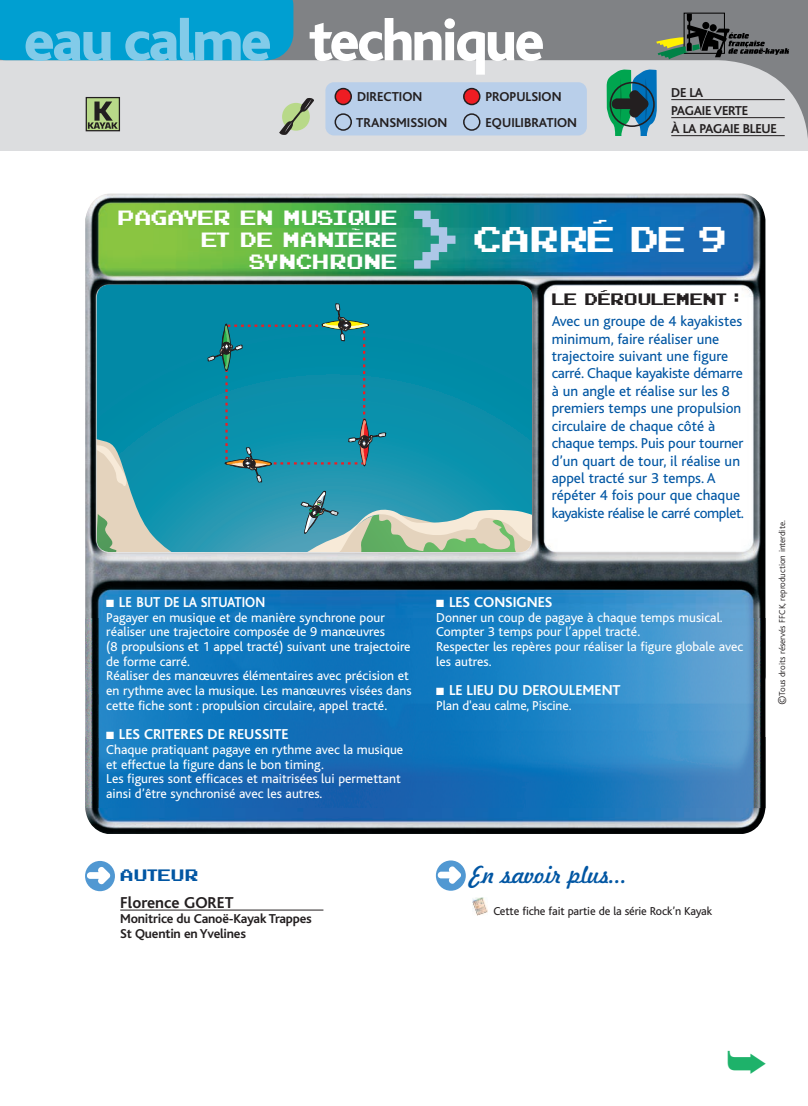
<style>
.page{position:relative;width:808px;height:1106px;background:#fff}
.page>*{position:absolute;margin:0;border:0;box-sizing:border-box;transform-origin:0 0}
.t1{font:90.45px "Joystix";color:#adc7e7}
.t2{font:800 60px "Bliss";letter-spacing:-.045em;color:#fff}
.t3{font:39px "Joystix";letter-spacing:-.02em;color:#fff}
.t4{font:22.95px "Freehand 521 BT Regular C";color:#0156a3}
.t5{font:22.5px/21.9px "Joystix";color:#fff;text-align:right}
.t6{font:18px "Joystix";color:#231f20}
.t7{font:18px "Joystix";color:#0156a3}
.t8{font:700 16.5px "Bliss";color:#231f20}
.t9{font:15px/17.4px "Bliss";color:#0156a3}
.t10{font:700 15px "Bliss";color:#fff}
.t11{font:13.5px/14.7px "Bliss";color:#fff}
.t12{font:700 13.5px/18px "Bliss";letter-spacing:-.015em;color:#231f20}
.t13{font:12px "Bliss";letter-spacing:-.01em;color:#231f20}
.t14{font:300 9px "Bliss";color:#231f20}
.s1{color:#82cbe9}
.s2{font-size:12px}
</style>
<div class="page">
<img style="left:85px;top:194px;width:680px;height:424px">
<img style="left:85px;top:807px;width:680px;height:27px">
<img style="left:85px;top:618px;width:680px;height:189px">
<hr style="left:120px;top:909px;width:203px;height:1px;background:#231f20">
<div style="left:85px;top:861px;width:30px;height:30px;background:#5198d2;border-radius:50%"></div>
<svg style="left:87px;top:866px;width:23px;height:18px"></svg>
<svg style="left:0;top:0;width:808px;height:151px;background:#bbbdbf"></svg>
<div style="left:0;top:0;width:293px;height:60px;background:#009fd1"></div>
<div style="left:684px;top:13px;width:41px;height:41px;border:1px solid #000"></div>
<svg style="left:656px;top:14px;width:133px;height:45px;background:#646a63"></svg>
<svg style="left:607px;top:68px;width:50px;height:68px;background:#388580"></svg>
<div style="left:325px;top:82px;width:262px;height:53px;background:#b9cfea;border-radius:9px"></div>
<svg style="left:463px;top:113px;width:17px;height:18px"></svg>
<svg style="left:335px;top:113px;width:17px;height:18px"></svg>
<svg style="left:463px;top:88px;width:17px;height:17px"></svg>
<svg style="left:335px;top:88px;width:17px;height:17px"></svg>
<svg style="left:279px;top:97px;width:34px;height:38px"></svg>
<div style="left:86px;top:98px;width:33px;height:33px;background:#b8d989"></div>
<div style="left:86px;top:97px;width:34px;height:34px;border:1px solid #231f20"></div>
<svg style="left:88px;top:101px;width:30px;height:28px"></svg>
<img style="left:472px;top:897px;width:16px;height:16px">
<img style="left:473px;top:898px;width:14px;height:17px">
<div style="left:436px;top:860px;width:30px;height:30px;background:#5198d2;border-radius:50%"></div>
<svg style="left:438px;top:866px;width:23px;height:18px"></svg>
<h2 class="t2" style="left:24px;top:21px;width:522px"><span class="s1">eau calme</span> technique</h2>
<p class="t12" style="left:357px;top:89px;width:67px">DIRECTION</p>
<p class="t12" style="left:485px;top:89px;width:77px">PROPULSION</p>
<p class="t12" style="left:356px;top:115px;width:92px">TRANSMISSION</p>
<p class="t12" style="left:485px;top:115px;width:93px">EQUILIBRATION</p>
<p class="t12" style="left:671px;top:85px;width:107px">DE LA<br>PAGAIE VERTE<br>À LA PAGAIE BLEUE</p>
<h3 class="t5" style="left:118px;top:209px;width:279px">PAGAYER EN MUSIQUE<br>ET DE MANIÈRE<br>SYNCHRONE</h3>
<h1 class="t1" style="left:413px;top:211px;width:45px">&gt;</h1>
<h3 class="t3" style="left:472px;top:227px;width:256px">CARRÉ DE 9</h3>
<h3 class="t6" style="left:552px;top:293px;width:189px">LE DÉROULEMENT :</h3>
<p class="t9" style="left:552px;top:314px;width:194px">Avec un groupe de 4 kayakistes minimum, faire réaliser une trajectoire suivant une figure carré. Chaque kayakiste démarre à un angle et réalise sur les 8 premiers temps une propulsion circulaire de chaque côté à chaque temps. Puis pour tourner d’un quart de tour, il réalise un appel tracté sur 3 temps. A répéter 4 fois pour que chaque kayakiste réalise le carré complet.</p>
<p class="t10" style="left:106px;top:597px;width:160px">■ LE BUT DE LA SITUATION</p>
<p class="t11" style="left:106px;top:611px;width:307px">Pagayer en musique et de manière synchrone pour réaliser une trajectoire composée de 9 manœuvres<br>(8 propulsions et 1 appel tracté) suivant une trajectoire de forme carré.<br>Réaliser des manœuvres élémentaires avec précision et en rythme avec la musique. Les manœuvres visées dans cette fiche sont : propulsion circulaire, appel tracté.</p>
<p class="t10" style="left:106px;top:729px;width:184px">■ LES CRITERES DE REUSSITE</p>
<p class="t11" style="left:106px;top:743px;width:299px">Chaque pratiquant pagaye en rythme avec la musique et effectue la figure dans le bon timing.<br>Les figures sont efficaces et maitrisées lui permettant ainsi d’être synchronisé avec les autres.</p>
<p class="t10" style="left:436px;top:597px;width:118px">■ LES CONSIGNES</p>
<p class="t11" style="left:436px;top:611px;width:308px">Donner un coup de pagaye à chaque temps musical.<br>Compter 3 temps pour l’appel tracté.<br>Respecter les repères pour réaliser la figure globale avec les autres.</p>
<p class="t10" style="left:436px;top:685px;width:186px">■ LE LIEU DU DEROULEMENT</p>
<p class="t11" style="left:436px;top:699px;width:137px">Plan d'eau calme, Piscine.</p>
<h3 class="t7" style="left:119px;top:870px;width:80px">AUTEUR</h3>
<p class="t8" style="left:120px;top:896px;width:115px">Florence GORET</p>
<p class="t12" style="left:120px;top:912px;width:193px;line-height:15px">Monitrice du Canoë-Kayak Trappes<br>St Quentin en Yvelines</p>
<h3 class="t4" style="left:470px;top:866px;width:160px">En savoir plus...</h3>
<p class="t13" style="left:493px;top:907px;width:220px">Cette fiche fait partie de la série Rock’n Kayak</p>
<p class="t14" style="left:779px;top:705px;width:186px;rotate:-90deg"><span class="s2">©</span>Tous droits réservés FFCK, reproduction interdite.</p>
</div>
